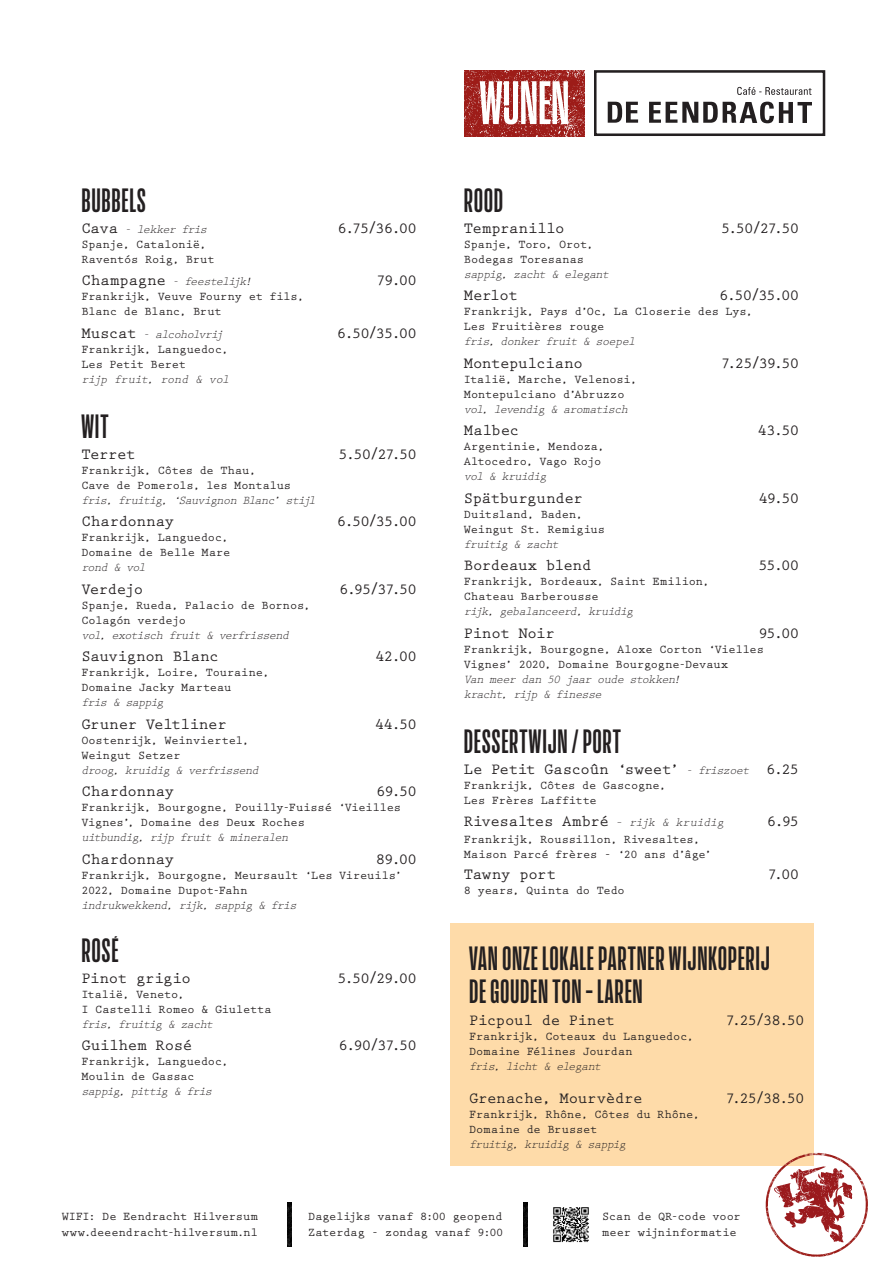
<style>
.page{position:relative;width:893px;height:1263px;background:#fff}
.page>*{position:absolute;margin:0;border:0;box-sizing:border-box;transform-origin:0 0}
.t1{font:60px "Action Cond Medium Grade 2";color:#fff}
.t2{font:33px "Action Cond Medium Grade 2";letter-spacing:.02em;color:#231f20}
.t3{font:700 15.75px "Prestige Elite Std";letter-spacing:-.025em;color:#231f20}
.t4{font:700 15.75px "Prestige Elite Std";letter-spacing:-.05em;color:#231f20}
.t5{font:700 12px/15px "Prestige Elite Std";letter-spacing:-.01em;color:#231f20}
.t6{font:italic 12px "Prestige Elite Std";letter-spacing:-.075em;color:#231f20}
.t7{font:italic 12px "Prestige Elite Std";letter-spacing:-.04em;color:#231f20}
.s1{font-weight:700;font-style:normal;font-size:15.75px}
.s2{font-weight:400;font-style:italic;font-size:12px}
</style>
<div class="page">
<img style="left:523px;top:1202px;width:4px;height:44px">
<img style="left:287px;top:1202px;width:4px;height:44px">
<div style="left:451px;top:924px;width:363px;height:242px;background:#fedba9"></div>
<svg style="left:737px;top:87px;width:75px;height:8px"></svg>
<div style="left:594px;top:70px;width:231px;height:66px;border:3px solid #231f20"></div>
<svg style="left:608px;top:102px;width:30px;height:21px"></svg>
<svg style="left:649px;top:102px;width:163px;height:21px"></svg>
<img style="left:553px;top:1207px;width:36px;height:36px">
<img style="left:465px;top:70px;width:119px;height:66px">
<img style="left:765px;top:1152px;width:103px;height:105px">
<p class="t2" style="left:81px;top:183px;width:66px">BUBBELS</p>
<p class="t6" style="left:81px;top:223px;width:127px"><span class="s1">Cava</span> - lekker fris</p>
<p class="t3" style="left:337px;top:220px;width:81px">6.75/36.00</p>
<p class="t5" style="left:81px;top:237px;width:126px">Spanje, Catalonië,</p>
<p class="t5" style="left:81px;top:252px;width:135px">Raventós Roig, Brut</p>
<p class="t6" style="left:81px;top:275px;width:172px"><span class="s1">Champagne</span> - feestelijk!</p>
<p class="t3" style="left:376px;top:272px;width:42px">79.00</p>
<p class="t5" style="left:81px;top:290px;width:224px">Frankrijk, Veuve Fourny et fils,</p>
<p class="t5" style="left:81px;top:305px;width:142px">Blanc de Blanc, Brut</p>
<p class="t6" style="left:81px;top:328px;width:143px"><span class="s1">Muscat</span> - alcoholvrij</p>
<p class="t3" style="left:337px;top:325px;width:82px">6.50/35.00</p>
<p class="t5" style="left:81px;top:342px;width:148px">Frankrijk, Languedoc,</p>
<p class="t5" style="left:81px;top:357px;width:106px">Les Petit Beret</p>
<p class="t7" style="left:81px;top:373px;width:149px">rijp fruit, rond &amp; vol</p>
<p class="t2" style="left:81px;top:408px;width:29px">WIT</p>
<p class="t3" style="left:81px;top:445px;width:56px">Terret</p>
<p class="t3" style="left:339px;top:445px;width:80px">5.50/27.50</p>
<p class="t5" style="left:81px;top:463px;width:176px">Frankrijk, Côtes de Thau,</p>
<p class="t5" style="left:81px;top:478px;width:211px">Cave de Pomerols, les Montalus</p>
<p class="t6" style="left:81px;top:493px;width:236px">fris, fruitig, ‘Sauvignon Blanc’ stijl</p>
<p class="t3" style="left:81px;top:513px;width:94px">Chardonnay</p>
<p class="t3" style="left:337px;top:513px;width:82px">6.50/35.00</p>
<p class="t5" style="left:81px;top:530px;width:148px">Frankrijk, Languedoc,</p>
<p class="t5" style="left:81px;top:545px;width:150px">Domaine de Belle Mare</p>
<p class="t6" style="left:81px;top:561px;width:66px">rond &amp; vol</p>
<p class="t4" style="left:81px;top:580px;width:63px">Verdejo</p>
<p class="t3" style="left:339px;top:580px;width:79px">6.95/37.50</p>
<p class="t5" style="left:81px;top:598px;width:230px">Spanje, Rueda, Palacio de Bornos,</p>
<p class="t5" style="left:81px;top:613px;width:106px">Colagón verdejo</p>
<p class="t6" style="left:81px;top:628px;width:209px">vol, exotisch fruit &amp; verfrissend</p>
<p class="t3" style="left:81px;top:648px;width:139px">Sauvignon Blanc</p>
<p class="t3" style="left:375px;top:648px;width:43px">42.00</p>
<p class="t5" style="left:81px;top:665px;width:189px">Frankrijk, Loire, Touraine,</p>
<p class="t5" style="left:81px;top:680px;width:151px">Domaine Jacky Marteau</p>
<p class="t6" style="left:81px;top:696px;width:84px">fris &amp; sappig</p>
<p class="t3" style="left:81px;top:715px;width:147px">Gruner Veltliner</p>
<p class="t3" style="left:375px;top:715px;width:44px">44.50</p>
<p class="t5" style="left:81px;top:733px;width:169px">Oostenrijk, Weinviertel,</p>
<p class="t5" style="left:81px;top:748px;width:101px">Weingut Setzer</p>
<p class="t6" style="left:81px;top:763px;width:179px">droog, kruidig &amp; verfrissend</p>
<p class="t3" style="left:81px;top:783px;width:94px">Chardonnay</p>
<p class="t3" style="left:376px;top:783px;width:42px">69.50</p>
<p class="t5" style="left:81px;top:800px;width:321px">Frankrijk, Bourgogne, Pouilly-Fuissé ‘Vieilles<br>Vignes’, Domaine des Deux Roches</p>
<p class="t6" style="left:81px;top:831px;width:208px">uitbundig, rijp fruit &amp; mineralen</p>
<p class="t3" style="left:81px;top:850px;width:94px">Chardonnay</p>
<p class="t3" style="left:376px;top:850px;width:43px">89.00</p>
<p class="t5" style="left:81px;top:868px;width:322px">Frankrijk, Bourgogne, Meursault ‘Les Vireuils’<br>2022, Domaine Dupot-Fahn</p>
<p class="t6" style="left:81px;top:898px;width:217px">indrukwekkend, rijk, sappig &amp; fris</p>
<p class="t2" style="left:81px;top:933px;width:38px">ROSÉ</p>
<p class="t3" style="left:81px;top:969px;width:111px">Pinot grigio</p>
<p class="t3" style="left:337px;top:969px;width:81px">5.50/29.00</p>
<p class="t5" style="left:81px;top:987px;width:104px">Italië, Veneto,</p>
<p class="t5" style="left:81px;top:1002px;width:192px">I Castelli Romeo &amp; Giuletta</p>
<p class="t6" style="left:81px;top:1018px;width:133px">fris, fruitig &amp; zacht</p>
<p class="t3" style="left:81px;top:1037px;width:112px">Guilhem Rosé</p>
<p class="t3" style="left:339px;top:1037px;width:80px">6.90/37.50</p>
<p class="t5" style="left:81px;top:1054px;width:148px">Frankrijk, Languedoc,</p>
<p class="t5" style="left:81px;top:1069px;width:115px">Moulin de Gassac</p>
<p class="t6" style="left:81px;top:1085px;width:132px">sappig, pittig &amp; fris</p>
<p class="t1" style="left:480px;top:71px;width:91px">WIJNEN</p>
<p class="t2" style="left:464px;top:183px;width:41px">ROOD</p>
<p class="t3" style="left:464px;top:220px;width:102px">Tempranillo</p>
<p class="t3" style="left:721px;top:220px;width:80px">5.50/27.50</p>
<p class="t5" style="left:464px;top:237px;width:131px">Spanje, Toro, Orot,</p>
<p class="t5" style="left:464px;top:252px;width:122px">Bodegas Toresanas</p>
<p class="t6" style="left:464px;top:268px;width:147px">sappig, zacht &amp; elegant</p>
<p class="t3" style="left:464px;top:287px;width:55px">Merlot</p>
<p class="t3" style="left:719px;top:287px;width:82px">6.50/35.00</p>
<p class="t5" style="left:464px;top:305px;width:290px">Frankrijk, Pays d’Oc, La Closerie des Lys,</p>
<p class="t5" style="left:464px;top:320px;width:142px">Les Fruitières rouge</p>
<p class="t6" style="left:464px;top:335px;width:173px">fris, donker fruit &amp; soepel</p>
<p class="t3" style="left:464px;top:355px;width:121px">Montepulciano</p>
<p class="t3" style="left:721px;top:355px;width:80px">7.25/39.50</p>
<p class="t5" style="left:464px;top:372px;width:175px">Italië, Marche, Velenosi,</p>
<p class="t5" style="left:464px;top:387px;width:162px">Montepulciano d’Abruzzo</p>
<p class="t6" style="left:464px;top:403px;width:166px">vol, levendig &amp; aromatisch</p>
<p class="t3" style="left:464px;top:422px;width:57px">Malbec</p>
<p class="t3" style="left:758px;top:422px;width:43px">43.50</p>
<p class="t5" style="left:464px;top:440px;width:142px">Argentinie, Mendoza,</p>
<p class="t5" style="left:464px;top:455px;width:139px">Altocedro, Vago Rojo</p>
<p class="t6" style="left:464px;top:470px;width:84px">vol &amp; kruidig</p>
<p class="t3" style="left:464px;top:490px;width:121px">Spätburgunder</p>
<p class="t3" style="left:758px;top:490px;width:42px">49.50</p>
<p class="t5" style="left:464px;top:507px;width:120px">Duitsland, Baden,</p>
<p class="t5" style="left:464px;top:522px;width:143px">Weingut St. Remigius</p>
<p class="t6" style="left:464px;top:538px;width:96px">fruitig &amp; zacht</p>
<p class="t3" style="left:464px;top:557px;width:129px">Bordeaux blend</p>
<p class="t3" style="left:758px;top:557px;width:42px">55.00</p>
<p class="t5" style="left:464px;top:575px;width:247px">Frankrijk, Bordeaux, Saint Emilion,</p>
<p class="t5" style="left:464px;top:590px;width:136px">Chateau Barberousse</p>
<p class="t6" style="left:464px;top:605px;width:171px">rijk, gebalanceerd, kruidig</p>
<p class="t3" style="left:464px;top:625px;width:93px">Pinot Noir</p>
<p class="t3" style="left:758px;top:625px;width:43px">95.00</p>
<p class="t5" style="left:464px;top:642px;width:302px">Frankrijk, Bourgogne, Aloxe Corton ‘Vielles</p>
<p class="t5" style="left:464px;top:657px;width:266px">Vignes’ 2020, Domaine Bourgogne-Devaux</p>
<p class="t6" style="left:464px;top:673px;width:218px">Van meer dan 50 jaar oude stokken!</p>
<p class="t6" style="left:464px;top:688px;width:139px">kracht, rijp &amp; finesse</p>
<p class="t2" style="left:464px;top:723px;width:159px">DESSERTWIJN / PORT</p>
<p class="t3" style="left:464px;top:760px;width:337px">Le Petit Gascoûn ‘sweet’ <span class="s2">- friszoet</span> 6.25</p>
<p class="t5" style="left:464px;top:778px;width:204px">Frankrijk, Côtes de Gascogne,</p>
<p class="t5" style="left:464px;top:793px;width:134px">Les Frères Laffitte</p>
<p class="t3" style="left:464px;top:813px;width:262px">Rivesaltes Ambré <span class="s2">– rijk &amp; kruidig</span></p>
<p class="t3" style="left:767px;top:813px;width:34px">6.95</p>
<p class="t5" style="left:464px;top:832px;width:237px">Frankrijk, Roussillon, Rivesaltes,</p>
<p class="t5" style="left:464px;top:847px;width:249px">Maison Parcé frères - ‘20 ans d’âge’</p>
<p class="t3" style="left:464px;top:865px;width:94px">Tawny port</p>
<p class="t3" style="left:768px;top:865px;width:33px">7.00</p>
<p class="t5" style="left:464px;top:883px;width:162px">8 years, Quinta do Tedo</p>
<p class="t2" style="left:469px;top:941px;width:302px">VAN ONZE LOKALE PARTNER WIJNKOPERIJ</p>
<p class="t2" style="left:469px;top:974px;width:175px">DE GOUDEN TON - LAREN</p>
<p class="t3" style="left:469px;top:1012px;width:147px">Picpoul de Pinet</p>
<p class="t3" style="left:726px;top:1012px;width:81px">7.25/38.50</p>
<p class="t5" style="left:469px;top:1029px;width:226px">Frankrijk, Coteaux du Languedoc,</p>
<p class="t5" style="left:469px;top:1044px;width:165px">Domaine Félines Jourdan</p>
<p class="t6" style="left:469px;top:1060px;width:133px">fris, licht &amp; elegant</p>
<p class="t3" style="left:469px;top:1090px;width:175px">Grenache, Mourvèdre</p>
<p class="t3" style="left:726px;top:1090px;width:81px">7.25/38.50</p>
<p class="t5" style="left:469px;top:1107px;width:232px">Frankrijk, Rhône, Côtes du Rhône,</p>
<p class="t5" style="left:469px;top:1122px;width:130px">Domaine de Brusset</p>
<p class="t6" style="left:469px;top:1138px;width:158px">fruitig, kruidig &amp; sappig</p>
<p class="t5" style="left:62px;top:1209px;width:198px">WIFI: De Eendracht Hilversum</p>
<p class="t5" style="left:62px;top:1225px;width:198px">www.deeendracht-hilversum.nl</p>
<p class="t5" style="left:308px;top:1209px;width:196px">Dagelijks vanaf 8:00 geopend</p>
<p class="t5" style="left:308px;top:1225px;width:197px">Zaterdag - zondag vanaf 9:00</p>
<p class="t5" style="left:602px;top:1209px;width:140px">Scan de QR-code voor</p>
<p class="t5" style="left:602px;top:1225px;width:136px">meer wijninformatie</p>
</div>
